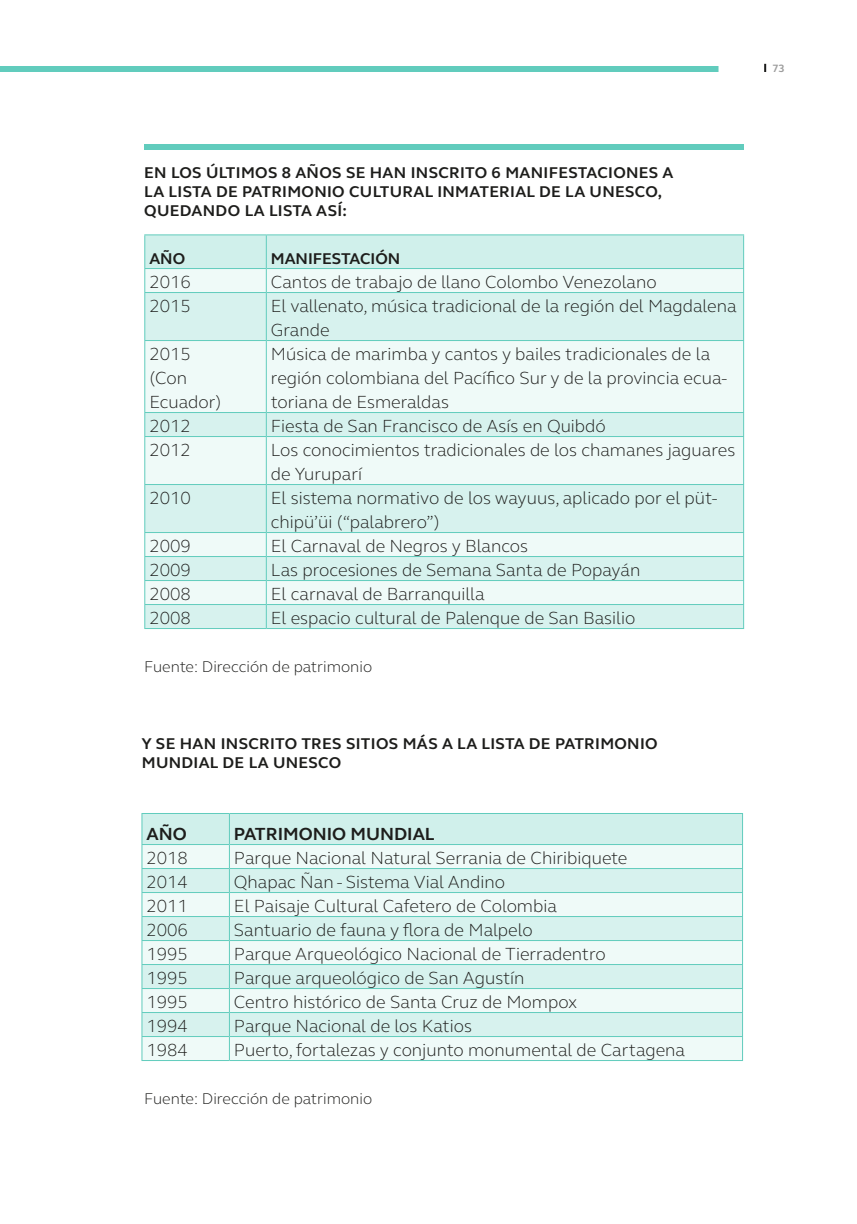
<style>
.page{position:relative;width:857px;height:1224px;background:#fff}
.page>*{position:absolute;margin:0;border:0;box-sizing:border-box;transform-origin:0 0}
.t1{font:300 18px/24px "FS Elliot Pro";color:#1d1d1b}
.t2{font:700 18px "FS Elliot Pro";color:#1d1d1b}
.t3{font:700 16px/19.2px "FS Elliot Pro";letter-spacing:.02em;color:#1d1d1b}
.t4{font:300 16px "FS Elliot Pro";color:#1d1d1b}
.t5{font:700 16px "FS Elliot Pro";color:#1d1d1b}
.t6{font:700 11px "FS Elliot Pro";color:#9d9d9d}
</style>
<div class="page">
<div style="left:0;top:66px;width:718px;height:6px;background:#61ccbd"></div>
<svg style="left:145px;top:293px;width:597px;height:335px;fill:#d7f2ee"></svg>
<hr style="left:144px;top:234px;width:122px;height:1px;background:#61ccbd">
<hr style="left:266px;top:234px;width:477px;height:1px;background:#61ccbd">
<svg style="left:144px;top:235px;width:599px;height:57px"></svg>
<hr style="left:144px;top:292px;width:122px;height:1px;background:#61ccbd">
<hr style="left:144px;top:293px;width:1px;height:47px;background:#61ccbd">
<hr style="left:266px;top:292px;width:477px;height:1px;background:#61ccbd">
<hr style="left:266px;top:293px;width:1px;height:47px;background:#61ccbd">
<hr style="left:742px;top:293px;width:1px;height:47px;background:#61ccbd">
<hr style="left:144px;top:340px;width:122px;height:1px;background:#61ccbd">
<hr style="left:144px;top:341px;width:1px;height:71px;background:#61ccbd">
<hr style="left:266px;top:340px;width:477px;height:1px;background:#61ccbd">
<hr style="left:266px;top:341px;width:1px;height:71px;background:#61ccbd">
<hr style="left:742px;top:341px;width:1px;height:71px;background:#61ccbd">
<hr style="left:144px;top:412px;width:122px;height:1px;background:#61ccbd">
<svg style="left:144px;top:413px;width:1px;height:23px"></svg>
<hr style="left:266px;top:412px;width:477px;height:1px;background:#61ccbd">
<svg style="left:266px;top:413px;width:1px;height:23px"></svg>
<svg style="left:742px;top:413px;width:1px;height:23px"></svg>
<hr style="left:144px;top:436px;width:122px;height:1px;background:#61ccbd">
<hr style="left:144px;top:437px;width:1px;height:47px;background:#61ccbd">
<hr style="left:266px;top:436px;width:477px;height:1px;background:#61ccbd">
<hr style="left:266px;top:437px;width:1px;height:47px;background:#61ccbd">
<hr style="left:742px;top:437px;width:1px;height:47px;background:#61ccbd">
<hr style="left:144px;top:484px;width:122px;height:1px;background:#61ccbd">
<hr style="left:144px;top:485px;width:1px;height:47px;background:#61ccbd">
<hr style="left:266px;top:484px;width:477px;height:1px;background:#61ccbd">
<hr style="left:266px;top:485px;width:1px;height:47px;background:#61ccbd">
<hr style="left:742px;top:485px;width:1px;height:47px;background:#61ccbd">
<hr style="left:144px;top:532px;width:122px;height:1px;background:#61ccbd">
<hr style="left:266px;top:532px;width:477px;height:1px;background:#61ccbd">
<hr style="left:144px;top:556px;width:122px;height:1px;background:#61ccbd">
<hr style="left:266px;top:556px;width:477px;height:1px;background:#61ccbd">
<hr style="left:144px;top:580px;width:122px;height:1px;background:#61ccbd">
<hr style="left:266px;top:580px;width:477px;height:1px;background:#61ccbd">
<hr style="left:144px;top:604px;width:122px;height:1px;background:#61ccbd">
<svg style="left:144px;top:533px;width:1px;height:95px"></svg>
<hr style="left:266px;top:604px;width:477px;height:1px;background:#61ccbd">
<svg style="left:266px;top:533px;width:1px;height:95px"></svg>
<svg style="left:742px;top:533px;width:1px;height:95px"></svg>
<hr style="left:144px;top:628px;width:122px;height:1px;background:#61ccbd">
<hr style="left:266px;top:628px;width:477px;height:1px;background:#61ccbd">
<svg style="left:141px;top:813px;width:601px;height:247px"></svg>
<hr style="left:141px;top:1060px;width:88px;height:1px;background:#61ccbd">
<hr style="left:229px;top:1060px;width:513px;height:1px;background:#61ccbd">
<div style="left:144px;top:144px;width:599px;height:6px;background:#61ccbd"></div>
<p class="t3" style="left:144px;top:162px;width:530px">EN LOS ÚLTIMOS 8 AÑOS SE HAN INSCRITO 6 MANIFESTACIONES A<br>LA LISTA DE PATRIMONIO CULTURAL INMATERIAL DE LA UNESCO,<br>QUEDANDO LA LISTA ASÍ:</p>
<p class="t3" style="left:149px;top:249px;width:37px">AÑO</p>
<p class="t5" style="left:271px;top:248px;width:131px">MANIFESTACIÓN</p>
<p class="t1" style="left:149px;top:269px;width:43px">2016</p>
<p class="t1" style="left:271px;top:269px;width:387px">Cantos de trabajo de llano Colombo Venezolano</p>
<p class="t1" style="left:149px;top:293px;width:43px">2015</p>
<p class="t1" style="left:271px;top:293px;width:467px">El vallenato, música tradicional de la región del Magdalena<br>Grande</p>
<p class="t1" style="left:149px;top:341px;width:73px">2015 (Con<br>Ecuador)</p>
<p class="t1" style="left:271px;top:341px;width:457px">Música de marimba y cantos y bailes tradicionales de la región colombiana del Pacífico Sur y de la provincia ecua&shy;toriana de Esmeraldas</p>
<p class="t1" style="left:149px;top:413px;width:43px">2012</p>
<p class="t1" style="left:271px;top:413px;width:336px">Fiesta de San Francisco de Asís en Quibdó</p>
<p class="t1" style="left:149px;top:437px;width:43px">2012</p>
<p class="t1" style="left:271px;top:437px;width:465px">Los conocimientos tradicionales de los chamanes jaguares de Yuruparí</p>
<p class="t1" style="left:149px;top:485px;width:43px">2010</p>
<p class="t1" style="left:271px;top:485px;width:448px">El sistema normativo de los wayuus, aplicado por el püt&shy;chipü’üi (“palabrero”)</p>
<p class="t1" style="left:149px;top:533px;width:43px">2009</p>
<p class="t1" style="left:271px;top:533px;width:259px">El Carnaval de Negros y Blancos</p>
<p class="t1" style="left:149px;top:557px;width:43px">2009</p>
<p class="t1" style="left:271px;top:557px;width:371px">Las procesiones de Semana Santa de Popayán</p>
<p class="t1" style="left:149px;top:581px;width:43px">2008</p>
<p class="t1" style="left:271px;top:581px;width:215px">El carnaval de Barranquilla</p>
<p class="t1" style="left:149px;top:605px;width:43px">2008</p>
<p class="t1" style="left:271px;top:605px;width:366px">El espacio cultural de Palenque de San Basilio</p>
<p class="t4" style="left:144px;top:656px;width:229px">Fuente: Dirección de patrimonio</p>
<p class="t3" style="left:142px;top:734px;width:517px">Y SE HAN INSCRITO TRES SITIOS MÁS A LA LISTA DE PATRIMONIO<br>MUNDIAL DE LA UNESCO</p>
<p class="t2" style="left:146px;top:822px;width:42px">AÑO</p>
<p class="t2" style="left:234px;top:822px;width:202px">PATRIMONIO MUNDIAL</p>
<p class="t1" style="left:146px;top:845px;width:43px">2018</p>
<p class="t1" style="left:234px;top:845px;width:395px">Parque Nacional Natural Serrania de Chiribiquete</p>
<p class="t1" style="left:146px;top:869px;width:43px">2014</p>
<p class="t1" style="left:234px;top:869px;width:272px">Qhapac Ñan - Sistema Vial Andino</p>
<p class="t1" style="left:146px;top:893px;width:43px">2011</p>
<p class="t1" style="left:234px;top:893px;width:324px">El Paisaje Cultural Cafetero de Colombia</p>
<p class="t1" style="left:146px;top:917px;width:43px">2006</p>
<p class="t1" style="left:234px;top:917px;width:300px">Santuario de fauna y flora de Malpelo</p>
<p class="t1" style="left:146px;top:941px;width:43px">1995</p>
<p class="t1" style="left:234px;top:941px;width:373px">Parque Arqueológico Nacional de Tierradentro</p>
<p class="t1" style="left:146px;top:965px;width:43px">1995</p>
<p class="t1" style="left:234px;top:965px;width:292px">Parque arqueológico de San Agustín</p>
<p class="t1" style="left:146px;top:989px;width:43px">1995</p>
<p class="t1" style="left:234px;top:989px;width:345px">Centro histórico de Santa Cruz de Mompox</p>
<p class="t1" style="left:146px;top:1013px;width:43px">1994</p>
<p class="t1" style="left:234px;top:1013px;width:239px">Parque Nacional de los Katios</p>
<p class="t1" style="left:146px;top:1037px;width:43px">1984</p>
<p class="t1" style="left:234px;top:1037px;width:452px">Puerto, fortalezas y conjunto monumental de Cartagena</p>
<p class="t4" style="left:144px;top:1088px;width:229px">Fuente: Dirección de patrimonio</p>
<p class="t6" style="left:771px;top:61px;width:14px">73</p>
</div>
